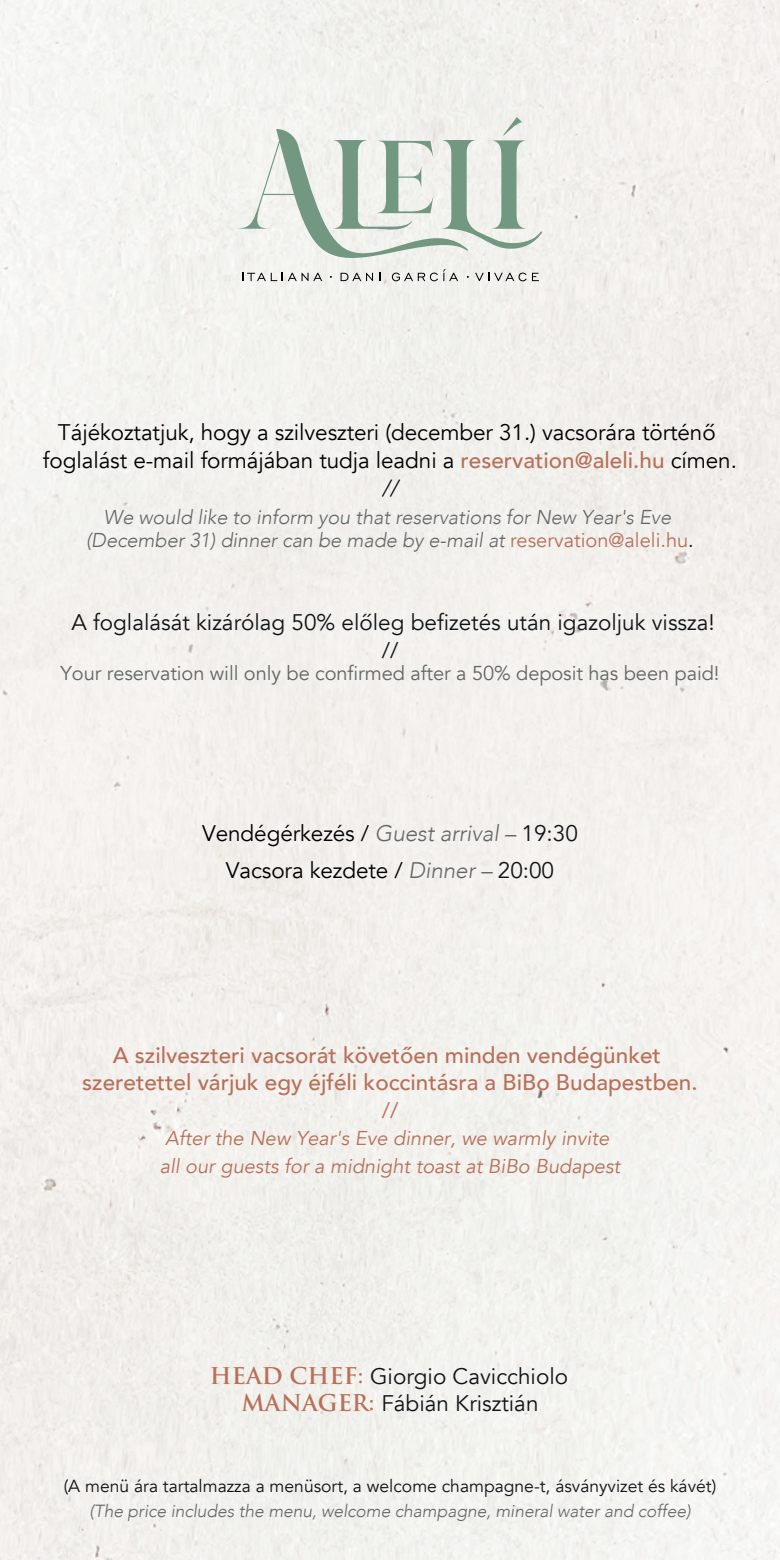
<style>
.page{position:relative;width:780px;height:1560px;background:#fff}
.page>*{position:absolute;margin:0;border:0;box-sizing:border-box;transform-origin:0 0}
.t1{font:22.5px/28px "Avenir";letter-spacing:-.005em;color:#000001;text-align:center}
.t2{font:22.5px/27px "Avenir";color:#111416;text-align:center}
.t3{font:500 22.5px/27.5px "Avenir";color:#b77059;text-align:center}
.t4{font:22.5px "Avenir";color:#b77059}
.t5{font:italic 300 20px/22.5px "Avenir";letter-spacing:-.005em;color:#636766;text-align:center}
.t6{font:italic 20px/27.5px "Avenir";color:#b77059}
.t7{font:20px "Avenir";letter-spacing:-.005em;color:#636766}
.t8{font:17.5px "Avenir";color:#111416}
.t9{font:italic 300 17.5px "Avenir";letter-spacing:-.005em;color:#636766}
.s1{font-weight:500;color:#b77059}
.s2{font-weight:300;font-style:italic}
.s3{font-weight:400;font-style:normal;color:#b77059}
.s4{font-weight:400;font-style:normal;color:#111416}
.s5{font-weight:300;font-style:italic;color:#636766}
.s6{color:#111416}
.s7{font-family:"Trajan Pro";font-weight:700;color:#b87159}
</style>
<div class="page">
<div style="left:0;top:0;width:780px;height:1559px;background:#f3f1ee"></div>
<svg style="left:237px;top:117px;width:305px;height:146px"></svg>
<svg style="left:242px;top:273px;width:80px;height:8px"></svg>
<svg style="left:340px;top:273px;width:33px;height:8px"></svg>
<svg style="left:392px;top:269px;width:66px;height:12px"></svg>
<svg style="left:475px;top:272px;width:51px;height:9px"></svg>
<svg style="left:532px;top:273px;width:7px;height:8px"></svg>
<p class="t1" style="left:43px;top:418px;width:695px">Tájékoztatjuk, hogy a szilveszteri (december 31.) vacsorára történő foglalást e-mail formájában tudja leadni a <span class="s1">reservation@aleli.hu</span> címen. <span class="s2">//</span></p>
<p class="t5" style="left:86px;top:506px;width:609px">We would like to inform you that reservations for New Year's Eve (December 31) dinner can be made by e-mail at <span class="s3">reservation@aleli.hu</span><span class="s4">.</span></p>
<p class="t2" style="left:71px;top:609px;width:644px">A foglalását kizárólag 50% előleg befizetés után igazoljuk vissza! //</p>
<p class="t7" style="left:60px;top:661px;width:660px">Your reservation will only be confirmed after a 50% deposit has been paid!</p>
<p class="t1" style="left:202px;top:814px;width:377px;line-height:37.5px">Vendégérkezés / <span class="s5">Guest arrival –</span> <span class="s6">19:30<br></span>Vacsora kezdete / <span class="s5">Dinner –</span> <span class="s6">20:00</span></p>
<p class="t3" style="left:82px;top:1039px;width:617px">A szilveszteri vacsorát követően minden vendégünket szeretettel várjuk egy éjféli koccintásra a BiBo Budapestben.</p>
<p class="t4" style="left:381px;top:1096px;width:18px">//</p>
<p class="t6" style="left:160px;top:1124px;width:462px">After the New Year's Eve dinner, we warmly invite all our guests for a midnight toast at BiBo Budapest</p>
<p class="t2" style="left:210px;top:1363px;width:360px"><span class="s7">HEAD CHEF:</span> Giorgio Cavicchiolo<br><span class="s7">MANAGER:</span> Fábián Krisztián</p>
<p class="t8" style="left:64px;top:1475px;width:654px">(A menü ára tartalmazza a menüsort, a welcome champagne-t, ásványvizet és kávét)</p>
<p class="t9" style="left:89px;top:1500px;width:602px">(The price includes the menu, welcome champagne, mineral water and coffee)</p>
</div>
